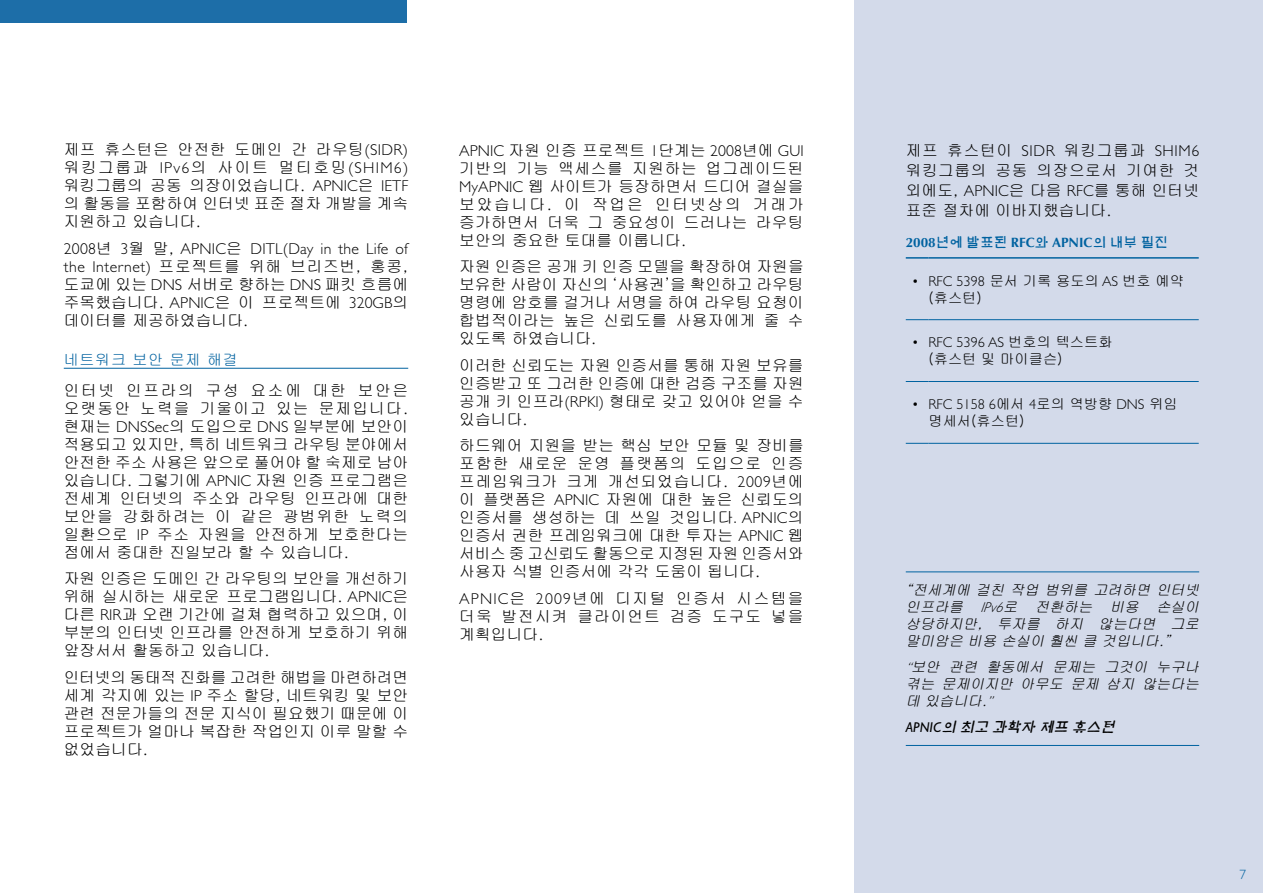
<style>
.page{position:relative;width:1263px;height:893px;background:#fff}
.page>*{position:absolute;margin:0;border:0;box-sizing:border-box;transform-origin:0 0}
.t1{font:15.75px/18px "Gulim";letter-spacing:.005em;color:#000;text-align:justify}
.t2{font:300 15.75px "Gill Sans";letter-spacing:.015em;color:#000}
.t3{font:15px "Gulim";letter-spacing:.05em;color:#0062a0}
.t4{font:italic 14.25px/17.1px "Gulim";color:#000;text-align:justify}
.t5{font:14.25px/17.1px "Gulim";color:#000}
.t6{font:300 14.25px "Gill Sans";color:#000}
.t7{font:italic 14.25px "Munhwa Hoonmin Std";color:#000}
.t8{font:700 13.5px "Optima";color:#0062a0}
.t9{font:300 13.5px "Gill Sans";color:#0062a0}
.s1{font-family:"Gill Sans";font-weight:300}
.s2{font-family:"Gulim";font-weight:400}
.s3{font-family:"Gill Sans"}
.s4{font-family:"Munhwa Hoonmin Std";font-weight:400}
</style>
<div class="page">
<div style="left:855px;top:0;width:408px;height:893px;background:#d3daea"></div>
<div style="left:0;top:0;width:407px;height:22px;background:#1d6ea8"></div>
<hr style="left:64px;top:368px;width:344px;height:1px;background:#0062a0">
<hr style="left:906px;top:571px;width:293px;height:1px;background:#0062a0">
<hr style="left:906px;top:745px;width:293px;height:1px;background:#0062a0">
<hr style="left:906px;top:257px;width:22px;height:2px;background:#0062a0">
<hr style="left:928px;top:257px;width:271px;height:2px;background:#0062a0">
<svg style="left:906px;top:319px;width:22px;height:1px"></svg>
<hr style="left:928px;top:319px;width:271px;height:1px;background:#0062a0">
<svg style="left:906px;top:381px;width:22px;height:1px"></svg>
<hr style="left:928px;top:381px;width:271px;height:1px;background:#0062a0">
<svg style="left:906px;top:443px;width:22px;height:1px"></svg>
<hr style="left:928px;top:443px;width:271px;height:1px;background:#0062a0">
<p class="t1" style="left:64px;top:141px;width:346px">제프 휴스턴은 안전한 도메인 간 라우팅<span class="s1">(SIDR) </span>워킹그룹과 <span class="s1">IPv6</span>의 사이트 멀티호밍<span class="s1">(SHIM6) </span>워킹그룹의 공동 의장이었습니다. <span class="s1">APNIC</span>은 <span class="s1">IETF </span>의 활동을 포함하여 인터넷 표준 절차 개발을 계속 지원하고 있습니다.</p>
<p class="t2" style="left:64px;top:240px;width:346px">2008<span class="s2">년</span> 3<span class="s2">월 말,</span> APNIC<span class="s2">은</span> DITL(Day in the Life of</p>
<p class="t1" style="left:64px;top:257px;width:346px"><span class="s1">the Internet)</span> 프로젝트를 위해 브리즈번, 홍콩, 도쿄에 있는 <span class="s1">DNS</span> 서버로 향하는 <span class="s1">DNS</span> 패킷 흐름에 주목했습니다. <span class="s1">APNIC</span>은 이 프로젝트에 <span class="s1">320GB</span>의 데이터를 제공하였습니다.</p>
<p class="t3" style="left:64px;top:352px;width:175px">네트워크 보안 문제 해결</p>
<p class="t1" style="left:64px;top:381px;width:346px">인터넷 인프라의 구성 요소에 대한 보안은 오랫동안 노력을 기울이고 있는 문제입니다. 현재는 <span class="s1">DNSSec</span>의 도입으로 <span class="s1">DNS</span> 일부분에 보안이 적용되고 있지만, 특히 네트워크 라우팅 분야에서 안전한 주소 사용은 앞으로 풀어야 할 숙제로 남아 있습니다. 그렇기에 <span class="s1">APNIC</span> 자원 인증 프로그램은 전세계 인터넷의 주소와 라우팅 인프라에 대한 보안을 강화하려는 이 같은 광범위한 노력의 일환으로 <span class="s1">IP</span> 주소 자원을 안전하게 보호한다는 점에서 중대한 진일보라 할 수 있습니다.</p>
<p class="t1" style="left:64px;top:570px;width:346px">자원 인증은 도메인 간 라우팅의 보안을 개선하기 위해 실시하는 새로운 프로그램입니다. <span class="s1">APNIC</span>은 다른 <span class="s1">RIR</span>과 오랜 기간에 걸쳐 협력하고 있으며, 이 부분의 인터넷 인프라를 안전하게 보호하기 위해 앞장서서 활동하고 있습니다.</p>
<p class="t1" style="left:64px;top:668px;width:346px">인터넷의 동태적 진화를 고려한 해법을 마련하려면 세계 각지에 있는 <span class="s1">IP</span> 주소 할당, 네트워킹 및 보안 관련 전문가들의 전문 지식이 필요했기 때문에 이 프로젝트가 얼마나 복잡한 작업인지 이루 말할 수 없었습니다.</p>
<p class="t2" style="left:459px;top:141px;width:346px">APNIC <span class="s2">자원 인증 프로젝트</span> 1<span class="s2">단계는</span> 2008<span class="s2">년에</span> GUI</p>
<p class="t1" style="left:459px;top:159px;width:346px">기반의 기능 액세스를 지원하는 업그레이드된 <span class="s1">MyAPNIC</span> 웹 사이트가 등장하면서 드디어 결실을 보았습니다. 이 작업은 인터넷상의 거래가 증가하면서 더욱 그 중요성이 드러나는 라우팅 보안의 중요한 토대를 이룹니다.</p>
<p class="t1" style="left:459px;top:257px;width:346px">자원 인증은 공개 키 인증 모델을 확장하여 자원을 보유한 사람이 자신의 ‘사용권’을 확인하고 라우팅 명령에 암호를 걸거나 서명을 하여 라우팅 요청이 합법적이라는 높은 신뢰도를 사용자에게 줄 수 있도록 하였습니다.</p>
<p class="t1" style="left:459px;top:356px;width:346px">이러한 신뢰도는 자원 인증서를 통해 자원 보유를 인증받고 또 그러한 인증에 대한 검증 구조를 자원 공개 키 인프라<span class="s1">(RPKI)</span> 형태로 갖고 있어야 얻을 수 있습니다.</p>
<p class="t1" style="left:459px;top:437px;width:346px">하드웨어 지원을 받는 핵심 보안 모듈 및 장비를 포함한 새로운 운영 플랫폼의 도입으로 인증 프레임워크가 크게 개선되었습니다. <span class="s1">2009</span>년에 이 플랫폼은 <span class="s1">APNIC</span> 자원에 대한 높은 신뢰도의 인증서를 생성하는 데 쓰일 것입니다<span class="s1">. APNIC</span>의 인증서 권한 프레임워크에 대한 투자는 <span class="s1">APNIC</span> 웹 서비스 중 고신뢰도 활동으로 지정된 자원 인증서와 사용자 식별 인증서에 각각 도움이 됩니다.</p>
<p class="t1" style="left:459px;top:589px;width:346px"><span class="s1">APNIC</span>은 <span class="s1">2009</span>년에 디지털 인증서 시스템을 더욱 발전시켜 클라이언트 검증 도구도 넣을 계획입니다.</p>
<p class="t4" style="left:906px;top:581px;width:298px">“전세계에 걸친 작업 범위를 고려하면 인터넷 인프라를 <span class="s1">IPv6</span>로 전환하는 비용 손실이 상당하지만, 투자를 하지 않는다면 그로 말미암은 비용 손실이 훨씬 클 것입니다.”</p>
<p class="t4" style="left:906px;top:658px;width:298px"><span class="s1">“</span>보안 관련 활동에서 문제는 그것이 누구나 겪는 문제이지만 아무도 문제 삼지 않는다는 데 있습니다.<span class="s1">”</span></p>
<p class="t7" style="left:906px;top:718px;width:214px"><span class="s3">A PNI C</span> 의 최고 과학자 제프 휴스턴</p>
<p class="t1" style="left:906px;top:141px;width:295px;line-height:19.8px">제프 휴스턴이 <span class="s1">SIDR</span> 워킹그룹과 <span class="s1">SHIM6 </span>워킹그룹의 공동 의장으로서 기여한 것 외에도, <span class="s1">APNIC</span>은 다음 <span class="s1">RFC</span>를 통해 인터넷 표준 절차에 이바지했습니다.</p>
<p class="t8" style="left:906px;top:234px;width:263px">2008<span class="s4">년에 발표된</span> RFC<span class="s4">와</span> APNIC<span class="s4">의 내부 필진</span></p>
<p class="t5" style="left:928px;top:272px;width:257px;text-indent:-17px"><span class="s1">• RFC 5398</span> 문서 기록 용도의 <span class="s1">AS</span> 번호 예약 (휴스턴)</p>
<p class="t6" style="left:912px;top:335px;width:202px">• RFC 5396 AS <span class="s2">번호의 텍스트화</span></p>
<p class="t5" style="left:928px;top:351px;width:136px">(휴스턴 및 마이클슨)</p>
<p class="t6" style="left:912px;top:396px;width:268px">• RFC 5158 6<span class="s2">에서</span> 4<span class="s2">로의 역방향</span> DNS <span class="s2">위임</span></p>
<p class="t5" style="left:928px;top:413px;width:98px">명세서(휴스턴)</p>
<p class="t9" style="left:1239px;top:867px;width:8px">7</p>
</div>
